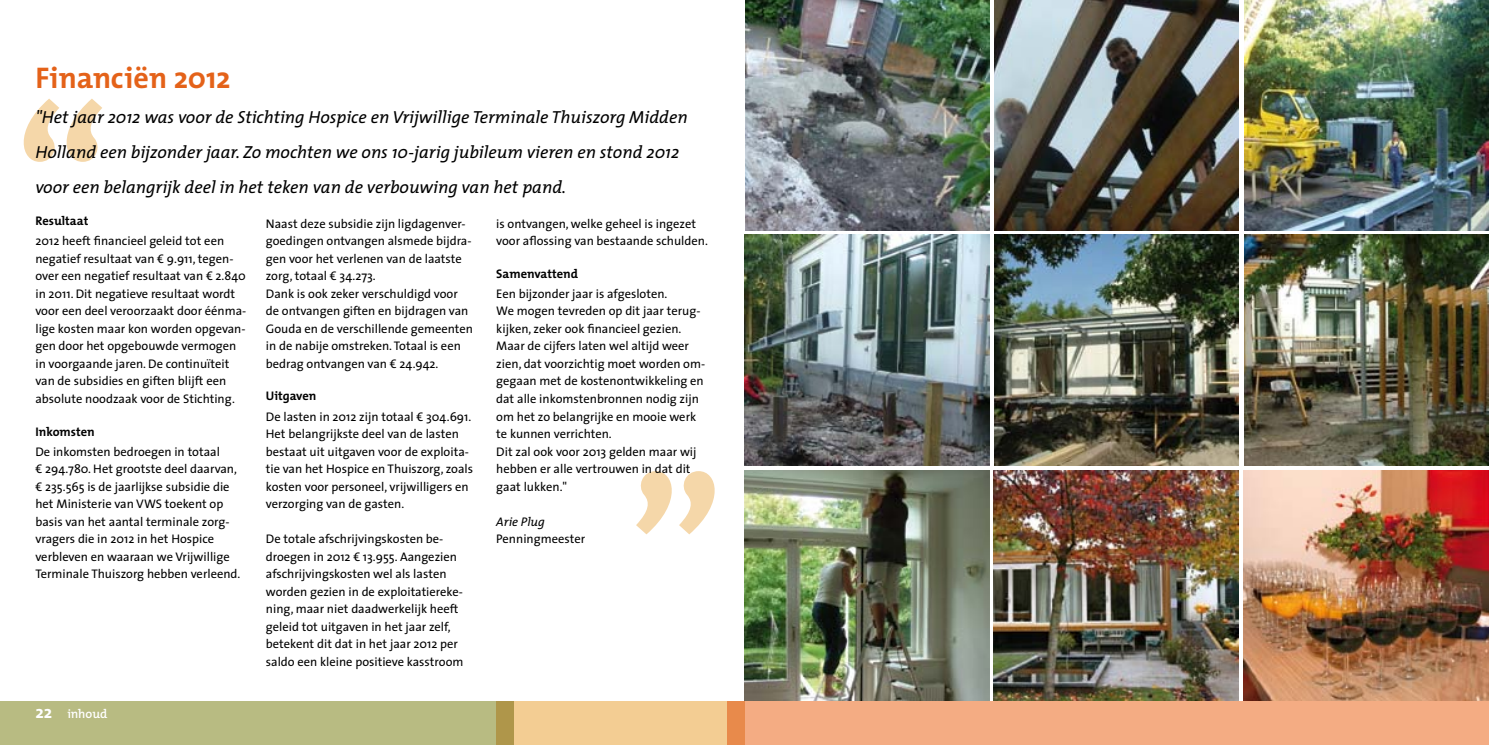
<style>
.page{position:relative;width:1489px;height:745px;background:#fff}
.page>*{position:absolute;margin:0;border:0;box-sizing:border-box;transform-origin:0 0}
.t1{font:700 196.25px "The Mix";color:#f5d7a9}
.t2{font:700 30px "The Mix";color:#e46219}
.t3{font:italic 17.5px/35px "The Mix";color:#000}
.t4{font:12.5px/17.5px "The Sans";color:#000}
.t5{font:700 12.5px "The Mix";color:#000}
.t6{font:italic 12.5px "The Mix";color:#000}
.t7{font:600 12.5px "The Mix";color:#fff}
.s1{font-weight:700;font-size:17.5px}
</style>
<div class="page">
<div style="left:0;top:700px;width:514px;height:44px;background:#b8bb82"></div>
<div style="left:496px;top:700px;width:248px;height:44px;background:#f3cd93"></div>
<div style="left:726px;top:700px;width:762px;height:44px;background:#f4ac83"></div>
<img style="left:1243px;top:470px;width:245px;height:230px">
<img style="left:993px;top:470px;width:245px;height:230px">
<img style="left:1244px;top:0;width:244px;height:230px">
<img style="left:744px;top:234px;width:245px;height:231px">
<img style="left:1244px;top:234px;width:244px;height:231px">
<img style="left:745px;top:0;width:244px;height:230px">
<img style="left:994px;top:234px;width:244px;height:231px">
<img style="left:744px;top:470px;width:245px;height:230px">
<img style="left:994px;top:0;width:244px;height:230px">
<h2 class="t2" style="left:35px;top:52px;width:197px">Financiën 2012</h2>
<p class="t3" style="left:35px;top:99px;width:653px">"Het jaar 2012 was voor de Stichting Hospice en Vrijwillige Terminale Thuiszorg Midden<br>Holland een bijzonder jaar. Zo mochten we ons 10-jarig jubileum vieren en stond 2012 voor een belangrijk deel in het teken van de verbouwing van het pand.</p>
<p class="t5" style="left:35px;top:210px;width:54px">Resultaat</p>
<p class="t4" style="left:35px;top:232px;width:212px">2012 heeft financieel geleid tot een negatief resultaat van € 9.911, tegen&shy;over een negatief resultaat van € 2.840 in 2011. Dit negatieve resultaat wordt voor een deel veroorzaakt door éénma&shy;lige kosten maar kon worden opgevan&shy;gen door het opgebouwde vermogen in voorgaande jaren. De continuïteit van de subsidies en giften blijft een absolute noodzaak voor de Stichting.</p>
<p class="t5" style="left:35px;top:420px;width:61px">Inkomsten</p>
<p class="t4" style="left:35px;top:442px;width:206px">De inkomsten bedroegen in totaal<br>€ 294.780. Het grootste deel daarvan, € 235.565 is de jaarlijkse subsidie die het Ministerie van VWS toekent op basis van het aantal terminale zorg&shy;vragers die in 2012 in het Hospice verbleven en waaraan we Vrijwillige Terminale Thuiszorg hebben verleend.</p>
<h1 class="t1" style="left:14px;top:16px;width:97px">“</h1>
<p class="t4" style="left:266px;top:214px;width:209px">Naast deze subsidie zijn ligdagenver&shy;goedingen ontvangen alsmede bijdra&shy;gen voor het verlenen van de laatste zorg, totaal € 34.273.<br>Dank is ook zeker verschuldigd voor de ontvangen giften en bijdragen van Gouda en de verschillende gemeenten in de nabije omstreken. Totaal is een bedrag ontvangen van € 24.942.</p>
<p class="t5" style="left:266px;top:385px;width:52px">Uitgaven</p>
<p class="t4" style="left:266px;top:407px;width:209px">De lasten in 2012 zijn totaal € 304.691.<br>Het belangrijkste deel van de lasten bestaat uit uitgaven voor de exploita&shy;tie van het Hospice en Thuiszorg, zoals kosten voor personeel, vrijwilligers en verzorging van de gasten.</p>
<p class="t4" style="left:266px;top:529px;width:199px">De totale afschrijvingskosten be&shy;droegen in 2012 € 13.955. Aangezien afschrijvingskosten wel als lasten worden gezien in de exploitatiereke&shy;ning, maar niet daadwerkelijk heeft geleid tot uitgaven in het jaar zelf, betekent dit dat in het jaar 2012 per saldo een kleine positieve kasstroom</p>
<p class="t4" style="left:496px;top:214px;width:213px">is ontvangen, welke geheel is ingezet voor aflossing van bestaande schulden.</p>
<p class="t5" style="left:496px;top:263px;width:83px">Samenvattend</p>
<p class="t4" style="left:496px;top:284px;width:210px">Een bijzonder jaar is afgesloten.<br>We mogen tevreden op dit jaar terug&shy;kijken, zeker ook financieel gezien.<br>Maar de cijfers laten wel altijd weer zien, dat voorzichtig moet worden om&shy;gegaan met de kostenontwikkeling en dat alle inkomstenbronnen nodig zijn om het zo belangrijke en mooie werk te kunnen verrichten.<br>Dit zal ook voor 2013 gelden maar wij hebben er alle vertrouwen in dat dit gaat lukken."</p>
<p class="t6" style="left:496px;top:510px;width:50px">Arie Plug</p>
<p class="t4" style="left:496px;top:529px;width:90px">Penningmeester</p>
<h1 class="t1" style="left:724px;top:616px;width:97px;rotate:-180deg">“</h1>
<p class="t7" style="left:35px;top:703px;width:74px"><span class="s1">22</span> inhoud</p>
</div>
